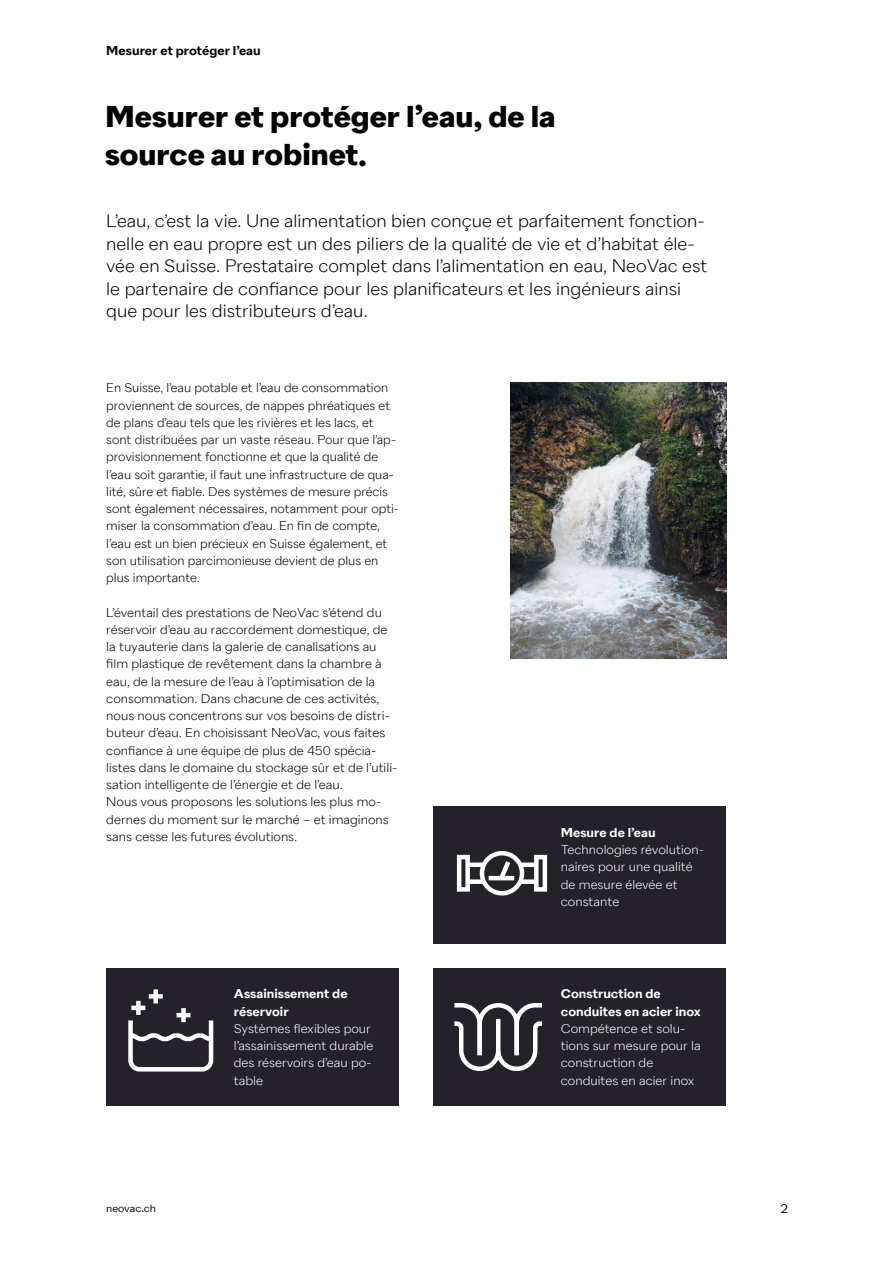
<style>
.page{position:relative;width:893px;height:1263px;background:#fff}
.page>*{position:absolute;margin:0;border:0;box-sizing:border-box;transform-origin:0 0}
.t1{font:700 30px/37.5px "Neo Vac Sans";color:#000}
.t2{font:300 18px/22.5px "Neo Vac Sans";color:#000}
.t3{font:300 12.75px/17.2px "Neo Vac Sans";color:#000}
.t4{font:300 12.75px/17.2px "Neo Vac Sans";color:#fff}
.t5{font:600 12.75px/17.2px "Neo Vac Sans";color:#fff}
.t6{font:600 12.75px "Neo Vac Sans";color:#000}
.t7{font:12.75px "Neo Vac Sans";color:#000}
.t8{font:10.5px "Neo Vac Sans";color:#000}
</style>
<div class="page">
<img style="left:511px;top:382px;width:215px;height:276px">
<div style="left:433px;top:807px;width:293px;height:137px;background:#25212a"></div>
<div style="left:106px;top:968px;width:293px;height:138px;background:#25212a"></div>
<div style="left:433px;top:968px;width:293px;height:138px;background:#25212a"></div>
<div style="left:468px;top:879px;width:16px;height:5px;background:#fff"></div>
<div style="left:468px;top:862px;width:16px;height:5px;background:#fff"></div>
<div style="left:520px;top:862px;width:16px;height:5px;background:#fff"></div>
<div style="left:520px;top:879px;width:16px;height:5px;background:#fff"></div>
<div style="left:457px;top:855px;width:13px;height:37px;border:4px solid #fff"></div>
<div style="left:534px;top:855px;width:13px;height:37px;border:4px solid #fff"></div>
<svg style="left:477px;top:851px;width:50px;height:45px"></svg>
<svg style="left:454px;top:1003px;width:88px;height:68px"></svg>
<svg style="left:128px;top:1016px;width:86px;height:56px"></svg>
<div style="left:131px;top:1005px;width:14px;height:5px;background:#fff"></div>
<div style="left:136px;top:1001px;width:5px;height:14px;background:#fff"></div>
<div style="left:149px;top:994px;width:14px;height:5px;background:#fff"></div>
<div style="left:153px;top:989px;width:5px;height:14px;background:#fff"></div>
<hr style="left:176px;top:1013px;width:14px;height:4px;background:#fff">
<div style="left:181px;top:1008px;width:5px;height:14px;background:#fff"></div>
<p class="t6" style="left:106px;top:43px;width:156px">Mesurer et protéger l’eau</p>
<h1 class="t1" style="left:105px;top:99px;width:452px">Mesurer et protéger l’eau, de la source au robinet.</h1>
<p class="t2" style="left:106px;top:210px;width:603px">L’eau, c’est la vie. Une alimentation bien conçue et parfaitement fonction&shy;nelle en eau propre est un des piliers de la qualité de vie et d’habitat éle&shy;vée en Suisse. Prestataire complet dans l’alimentation en eau, NeoVac est le partenaire de confiance pour les planificateurs et les ingénieurs ainsi que pour les distributeurs d’eau.</p>
<p class="t3" style="left:106px;top:379px;width:294px">En Suisse, l’eau potable et l’eau de consommation proviennent de sources, de nappes phréatiques et de plans d’eau tels que les rivières et les lacs, et sont distribuées par un vaste réseau. Pour que l’ap&shy;provisionnement fonctionne et que la qualité de l’eau soit garantie, il faut une infrastructure de qua&shy;lité, sûre et fiable. Des systèmes de mesure précis sont également nécessaires, notamment pour opti&shy;miser la consommation d’eau. En fin de compte, l’eau est un bien précieux en Suisse également, et son utilisation parcimonieuse devient de plus en plus importante.</p>
<p class="t3" style="left:106px;top:603px;width:293px">L’éventail des prestations de NeoVac s’étend du réservoir d’eau au raccordement domestique, de la tuyauterie dans la galerie de canalisations au film plastique de revêtement dans la chambre à eau, de la mesure de l’eau à l’optimisation de la consommation. Dans chacune de ces activités, nous nous concentrons sur vos besoins de distri&shy;buteur d’eau. En choisissant NeoVac, vous faites confiance à une équipe de plus de 450 spécia&shy;listes dans le domaine du stockage sûr et de l’utili&shy;sation intelligente de l’énergie et de l’eau.<br>Nous vous proposons les solutions les plus mo&shy;dernes du moment sur le marché – et imaginons sans cesse les futures évolutions.</p>
<p class="t5" style="left:234px;top:986px;width:115px">Assainissement de réservoir</p>
<p class="t4" style="left:234px;top:1020px;width:141px">Systèmes flexibles pour l’assainissement durable des réservoirs d’eau po&shy;table</p>
<p class="t5" style="left:561px;top:824px;width:96px">Mesure de l’eau</p>
<p class="t4" style="left:561px;top:841px;width:145px">Technologies révolution&shy;naires pour une qualité de mesure élevée et constante</p>
<p class="t5" style="left:561px;top:986px;width:142px">Construction de conduites en acier inox</p>
<p class="t4" style="left:561px;top:1020px;width:141px">Compétence et solu&shy;tions sur mesure pour la construction de conduites en acier inox</p>
<p class="t8" style="left:106px;top:1202px;width:51px">neovac.ch</p>
<p class="t7" style="left:780px;top:1201px;width:9px">2</p>
</div>
